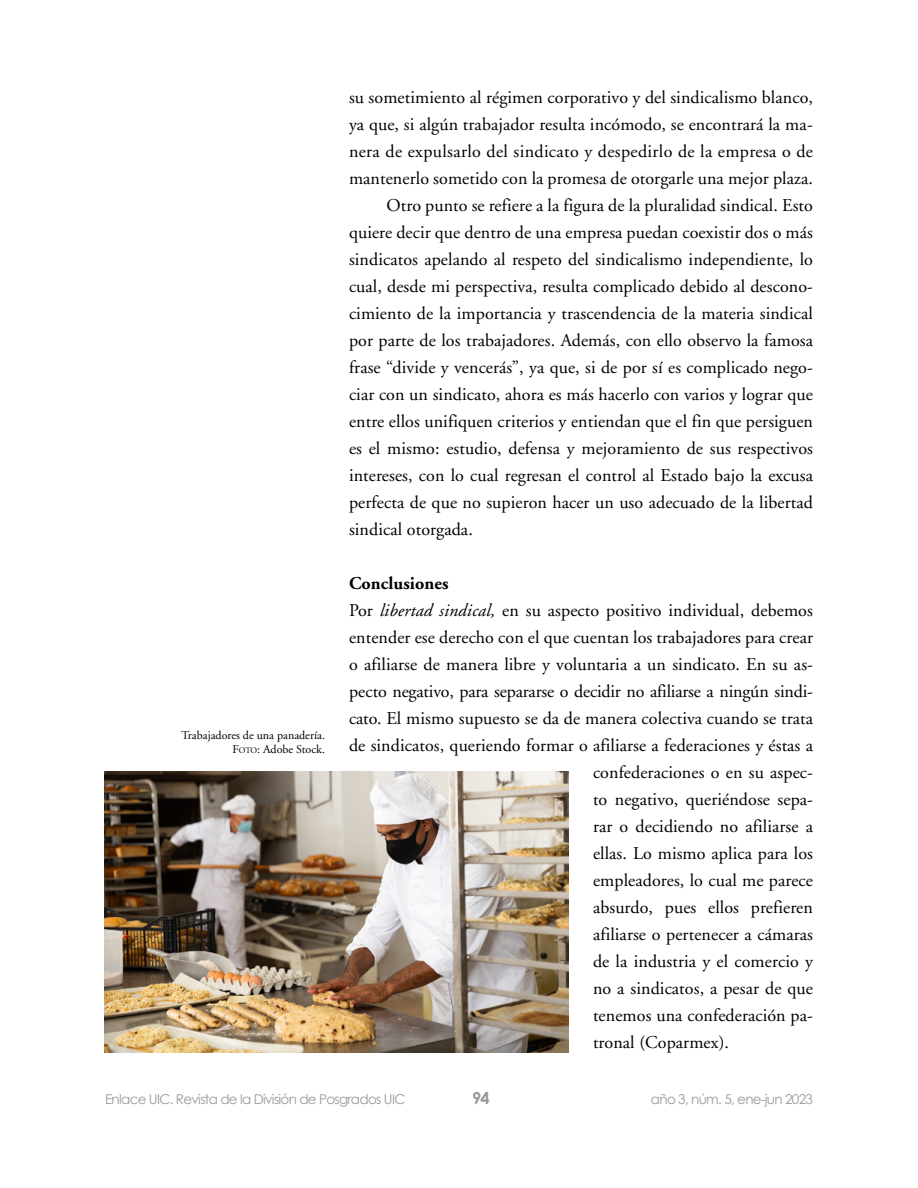
<style>
.page{position:relative;width:918px;height:1188px;background:#fff}
.page>*{position:absolute;margin:0;border:0;box-sizing:border-box;transform-origin:0 0}
.Párrafo_2{font:18px/27px "Adobe Garamond";letter-spacing:.005em;color:#000;text-align:justify}
.Párrafo_1_sin_capitu{font:18px "Adobe Garamond";letter-spacing:.005em;color:#000}
.Subtítulo_1{font:700 18px "Adobe Garamond";letter-spacing:.005em;color:#000}
.t1{font:700 16.5px "Century Gothic";color:#999}
.t2{font:13.5px "Century Gothic";letter-spacing:-.05em;color:#999}
.Pie_de_foto{font:12px "Adobe Garamond";color:#000}
.s1{font-style:inherit}
.s2{font-size:8.4px}
.s3{font-style:italic}
</style>
<div class="page">
<img style="left:105px;top:771px;width:464px;height:282px">
<p class="Pie_de_foto" style="left:182px;top:729px;width:145px">Trabajadores de una panadería.</p>
<p class="Pie_de_foto" style="left:232px;top:742px;width:94px"><span class="s1">F</span><span class="s2">oto</span>: Adobe Stock.</p>
<p class="Párrafo_2" style="left:349px;top:84px;width:466px">su sometimiento al régimen corporativo y del sindicalismo blanco, ya que, si algún trabajador resulta incómodo, se encontrará la ma&shy;nera de expulsarlo del sindicato y despedirlo de la empresa o de mantenerlo sometido con la promesa de otorgarle una mejor plaza.</p>
<p class="Párrafo_2" style="left:349px;top:192px;width:466px;text-indent:37px">Otro punto se refiere a la figura de la pluralidad sindical. Esto quiere decir que dentro de una empresa puedan coexistir dos o más sindicatos apelando al respeto del sindicalismo independiente, lo cual, desde mi perspectiva, resulta complicado debido al descono&shy;cimiento de la importancia y trascendencia de la materia sindical por parte de los trabajadores. Además, con ello observo la famosa frase “divide y vencerás”, ya que, si de por sí es complicado nego&shy;ciar con un sindicato, ahora es más hacerlo con varios y lograr que entre ellos unifiquen criterios y entiendan que el fin que persiguen es el mismo: estudio, defensa y mejoramiento de sus respectivos intereses, con lo cual regresan el control al Estado bajo la excusa perfecta de que no supieron hacer un uso adecuado de la libertad sindical otorgada.</p>
<p class="Subtítulo_1" style="left:349px;top:574px;width:101px">Conclusiones</p>
<p class="Párrafo_1_sin_capitu" style="left:349px;top:601px;width:465px">Por <span class="s3">libertad sindical,</span> en su aspecto positivo individual, debemos</p>
<p class="Párrafo_1_sin_capitu" style="left:349px;top:628px;width:466px">entender ese derecho con el que cuentan los trabajadores para crear</p>
<p class="Párrafo_1_sin_capitu" style="left:349px;top:655px;width:466px">o afiliarse de manera libre y voluntaria a un sindicato. En su as-</p>
<p class="Párrafo_1_sin_capitu" style="left:349px;top:682px;width:466px">pecto negativo, para separarse o decidir no afiliarse a ningún sindi-</p>
<p class="Párrafo_1_sin_capitu" style="left:349px;top:709px;width:466px">cato. El mismo supuesto se da de manera colectiva cuando se trata</p>
<p class="Párrafo_1_sin_capitu" style="left:349px;top:736px;width:466px">de sindicatos, queriendo formar o afiliarse a federaciones y éstas a</p>
<p class="Párrafo_1_sin_capitu" style="left:593px;top:763px;width:222px">confederaciones o en su aspec-</p>
<p class="Párrafo_1_sin_capitu" style="left:593px;top:790px;width:222px">to negativo, queriéndose sepa-</p>
<p class="Párrafo_1_sin_capitu" style="left:593px;top:817px;width:222px">rar o decidiendo no afiliarse a</p>
<p class="Párrafo_1_sin_capitu" style="left:593px;top:844px;width:222px">ellas. Lo mismo aplica para los</p>
<p class="Párrafo_1_sin_capitu" style="left:593px;top:871px;width:222px">empleadores, lo cual me parece</p>
<p class="Párrafo_1_sin_capitu" style="left:593px;top:898px;width:221px">absurdo, pues ellos prefieren</p>
<p class="Párrafo_1_sin_capitu" style="left:593px;top:925px;width:222px">afiliarse o pertenecer a cámaras</p>
<p class="Párrafo_1_sin_capitu" style="left:593px;top:952px;width:222px">de la industria y el comercio y</p>
<p class="Párrafo_1_sin_capitu" style="left:593px;top:979px;width:221px">no a sindicatos, a pesar de que</p>
<p class="Párrafo_1_sin_capitu" style="left:593px;top:1006px;width:222px">tenemos una confederación pa-</p>
<p class="Párrafo_1_sin_capitu" style="left:593px;top:1033px;width:138px">tronal (Coparmex).</p>
<p class="t2" style="left:105px;top:1091px;width:302px">Enlace UIC. Revista de la División de Posgrados UIC</p>
<p class="t1" style="left:472px;top:1087px;width:19px">94</p>
<p class="t2" style="left:651px;top:1091px;width:164px">año 3, núm. 5, ene-jun 2023</p>
</div>
